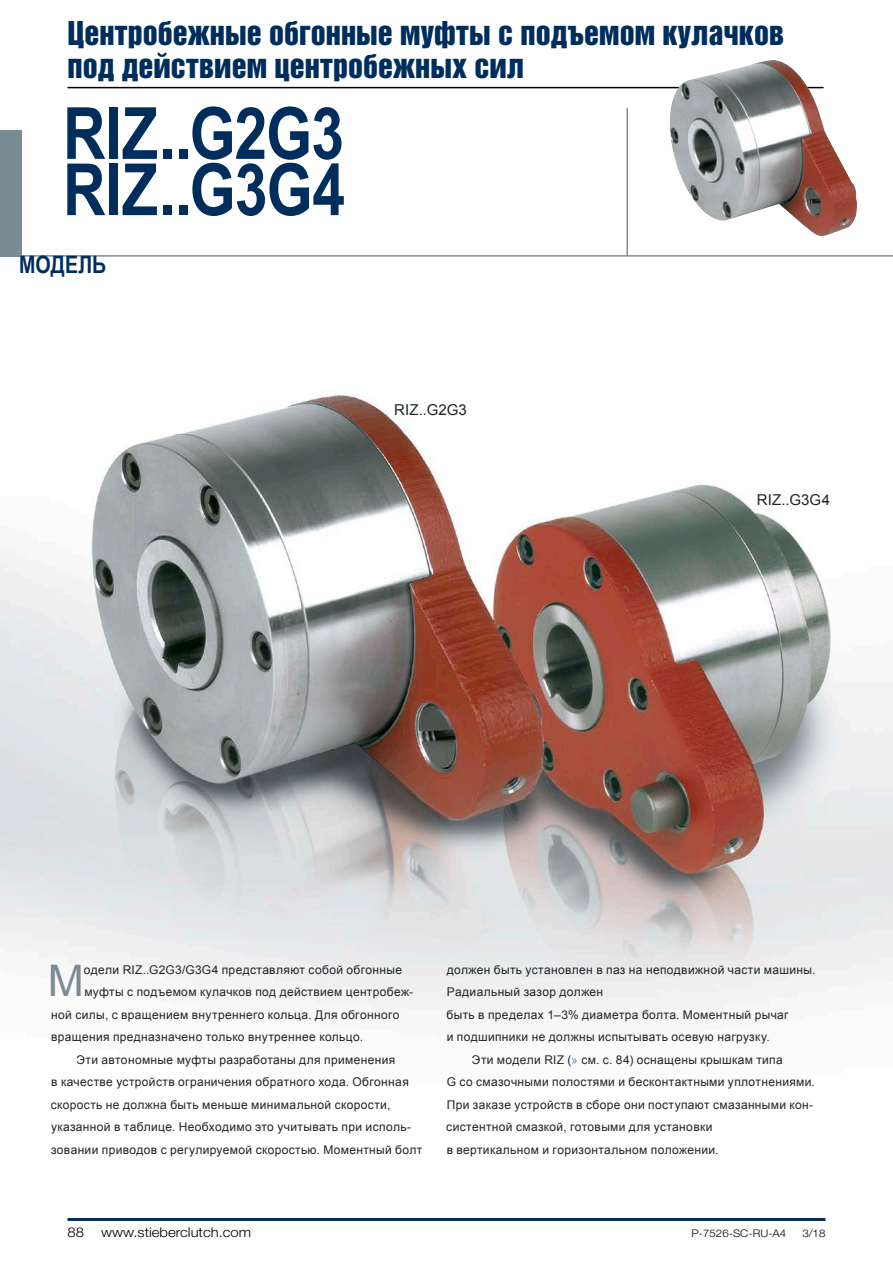
<style>
.page{position:relative;width:893px;height:1263px;background:#fff}
.page>*{position:absolute;margin:0;border:0;box-sizing:border-box;transform-origin:0 0}
.Headline_Big{font:700 72px/56.2px "Arial Narrow";letter-spacing:-.005em;color:#002e5c}
.Fließtext_Initial{font:43.5px "Arial";color:#7b8b94}
.t1{font:30px/33px "Helvetica Inserat LT Std";color:#002e5c}
.Headline_Blau{font:700 24px "Arial Narrow";color:#002e5c}
.Fließtext_Schwarz{font:15px "Arial";letter-spacing:.005em;color:#1f2427}
.t2{font:300 13.5px "Helvetica Neue LT Std";color:#000;scale:1.1 1}
.Fließtext_Schwarz_Ei{font:12px/22.5px "Arial";letter-spacing:.03em;color:#1f2427}
.Fließtext_Initial-2{font:12px "Arial";letter-spacing:.03em;color:#1f2427}
.t3{font:300 10.5px "Helvetica Neue LT Std";color:#000;scale:1.1 1}
.s1{color:#5693b4}
</style>
<div class="page">
<hr style="left:68px;top:87px;width:756px;height:1px;background:#000">
<img style="left:0;top:395px;width:893px;height:629px">
<hr style="left:0;top:255px;width:893px;height:2px;background:#7b8b94">
<div style="left:0;top:130px;width:21px;height:126px;background:#7b8b94"></div>
<img style="left:667px;top:60px;width:190px;height:176px">
<hr style="left:68px;top:1218px;width:757px;height:3px;background:#002e5c">
<hr style="left:626px;top:108px;width:2px;height:148px;background:#7b8b94">
<p class="t1" style="left:68px;top:18px;width:718px">Центробежные обгонные муфты с подъемом кулачков под действием центробежных сил</p>
<p class="Headline_Big" style="left:63px;top:102px;width:284px">RIZ..G2G3<br>RIZ..G3G4</p>
<p class="Headline_Blau" style="left:19px;top:247px;width:89px">МОДЕЛЬ</p>
<p class="Fließtext_Schwarz" style="left:394px;top:400px;width:74px">RIZ..G2G3</p>
<p class="Fließtext_Schwarz" style="left:757px;top:490px;width:75px">RIZ..G3G4</p>
<p class="Fließtext_Initial" style="left:48px;top:952px;width:38px">М</p>
<p class="Fließtext_Initial-2" style="left:84px;top:961px;width:320px">одели RIZ..G2G3/G3G4 представляют собой обгонные</p>
<p class="Fließtext_Initial-2" style="left:84px;top:984px;width:330px">муфты с подъемом кулачков под действием центробеж-</p>
<p class="Fließtext_Initial-2" style="left:51px;top:1006px;width:350px">ной силы, с вращением внутреннего кольца. Для обгонного</p>
<p class="Fließtext_Initial-2" style="left:51px;top:1029px;width:313px">вращения предназначено только внутреннее кольцо.</p>
<p class="Fließtext_Schwarz_Ei" style="left:51px;top:1048px;width:373px;text-indent:26px">Эти автономные муфты разработаны для применения<br>в качестве устройств ограничения обратного хода. Обгонная скорость не должна быть меньше минимальной скорости, указанной в таблице. Необходимо это учитывать при исполь&shy;зовании приводов с регулируемой скоростью. Моментный болт</p>
<p class="Fließtext_Schwarz_Ei" style="left:447px;top:958px;width:370px">должен быть установлен в паз на неподвижной части машины.<br>Радиальный зазор должен<br>быть в пределах 1–3% диаметра болта. Моментный рычаг<br>и подшипники не должны испытывать осевую нагрузку.</p>
<p class="Fließtext_Schwarz_Ei" style="left:446px;top:1048px;width:370px;text-indent:26px">Эти модели RIZ (<span class="s1">»</span> см. с. 84) оснащены крышкам типа<br>G со смазочными полостями и бесконтактными уплотнениями.<br>При заказе устройств в сборе они поступают смазанными кон&shy;систентной смазкой, готовыми для установки<br>в вертикальном и горизонтальном положении.</p>
<p class="t2" style="left:68px;top:1223px;width:17px">88</p>
<p class="t2" style="left:101px;top:1223px;width:138px">www.stieberclutch.com</p>
<p class="t3" style="left:691px;top:1226px;width:88px">P-7526-SC-RU-A4</p>
<p class="t3" style="left:802px;top:1226px;width:23px">3/18</p>
</div>
